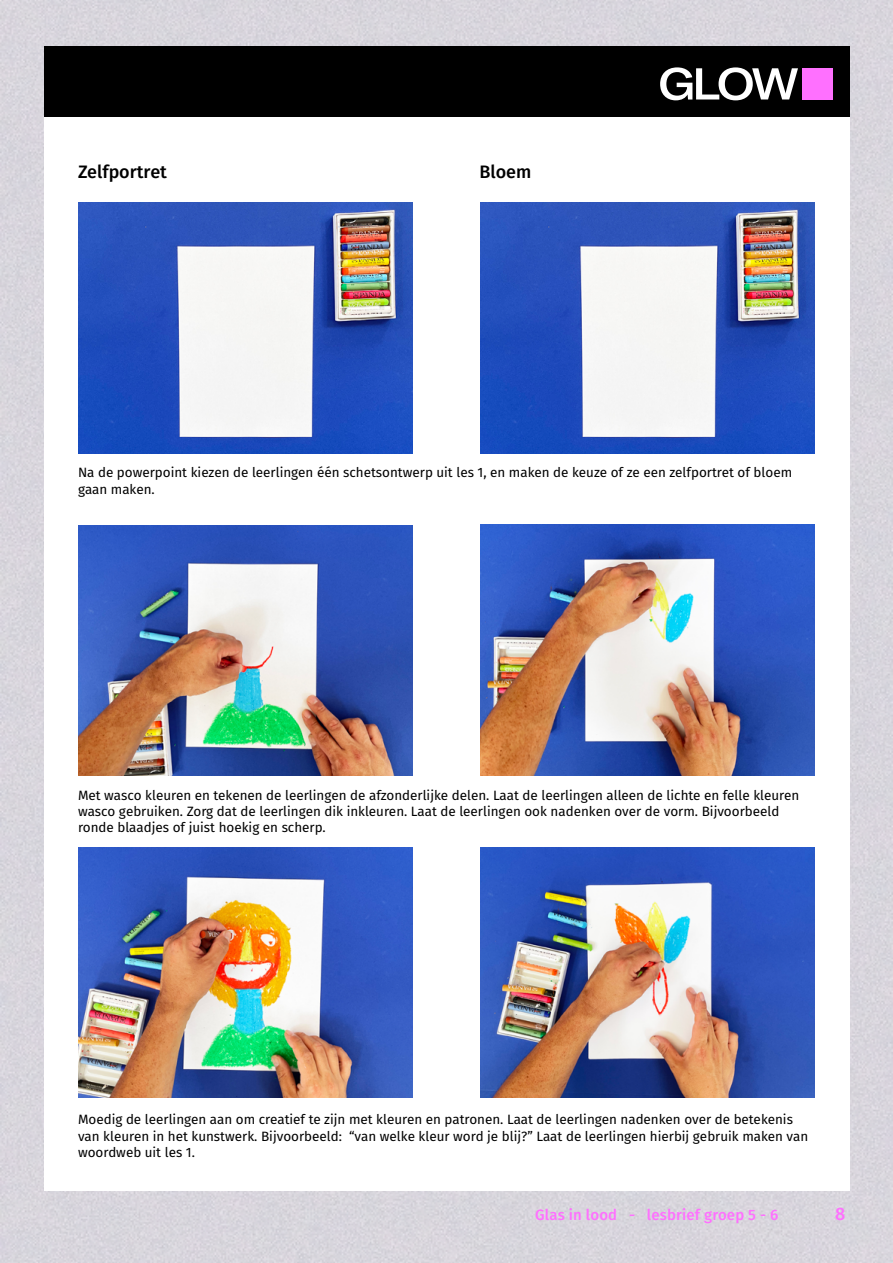
<style>
.page{position:relative;width:893px;height:1263px;background:#d8d5dc}
.page>*{position:absolute;margin:0;border:0;box-sizing:border-box;transform-origin:0 0}
.t1{font:500 18px "Fira Sans";color:#000}
.t2{font:500 18px "Fira Sans";color:#ff70ff}
.t3{font:500 15px "Fira Sans";letter-spacing:.01em;color:#ff70ff}
.t4{font:13.5px/16.2px "Fira Sans";color:#000}
</style>
<div class="page">
<div style="left:44px;top:46px;width:805px;height:1145px;background:#fff"></div>
<div style="left:44px;top:46px;width:805px;height:71px;background:#000"></div>
<svg style="left:660px;top:67px;width:138px;height:33px"></svg>
<div style="left:802px;top:68px;width:30px;height:31px;background:#ff70ff"></div>
<img style="left:78px;top:202px;width:334px;height:251px">
<img style="left:481px;top:202px;width:334px;height:251px">
<img style="left:78px;top:525px;width:334px;height:251px">
<img style="left:78px;top:847px;width:334px;height:251px">
<img style="left:481px;top:524px;width:334px;height:251px">
<img style="left:481px;top:847px;width:334px;height:251px">
<h1 class="t1" style="left:78px;top:158px;width:90px">Zelfportret</h1>
<h1 class="t1" style="left:479px;top:158px;width:53px">Bloem</h1>
<p class="t4" style="left:78px;top:464px;width:716px">Na de powerpoint kiezen de leerlingen één schetsontwerp uit les 1, en maken de keuze of ze een zelfportret of bloem gaan maken.</p>
<p class="t4" style="left:78px;top:787px;width:723px">Met wasco kleuren en tekenen de leerlingen de afzonderlijke delen. Laat de leerlingen alleen de lichte en felle kleuren wasco gebruiken. Zorg dat de leerlingen dik inkleuren. Laat de leerlingen ook nadenken over de vorm. Bijvoorbeeld ronde blaadjes of juist hoekig en scherp.</p>
<p class="t4" style="left:78px;top:1111px;width:732px">Moedig de leerlingen aan om creatief te zijn met kleuren en patronen. Laat de leerlingen nadenken over de betekenis van kleuren in het kunstwerk. Bijvoorbeeld: “van welke kleur word je blij?” Laat de leerlingen hierbij gebruik maken van woordweb uit les 1.</p>
<p class="t3" style="left:535px;top:1202px;width:245px">Glas in lood - lesbrief groep 5 - 6</p>
<h1 class="t2" style="left:835px;top:1199px;width:12px">8</h1>
</div>
